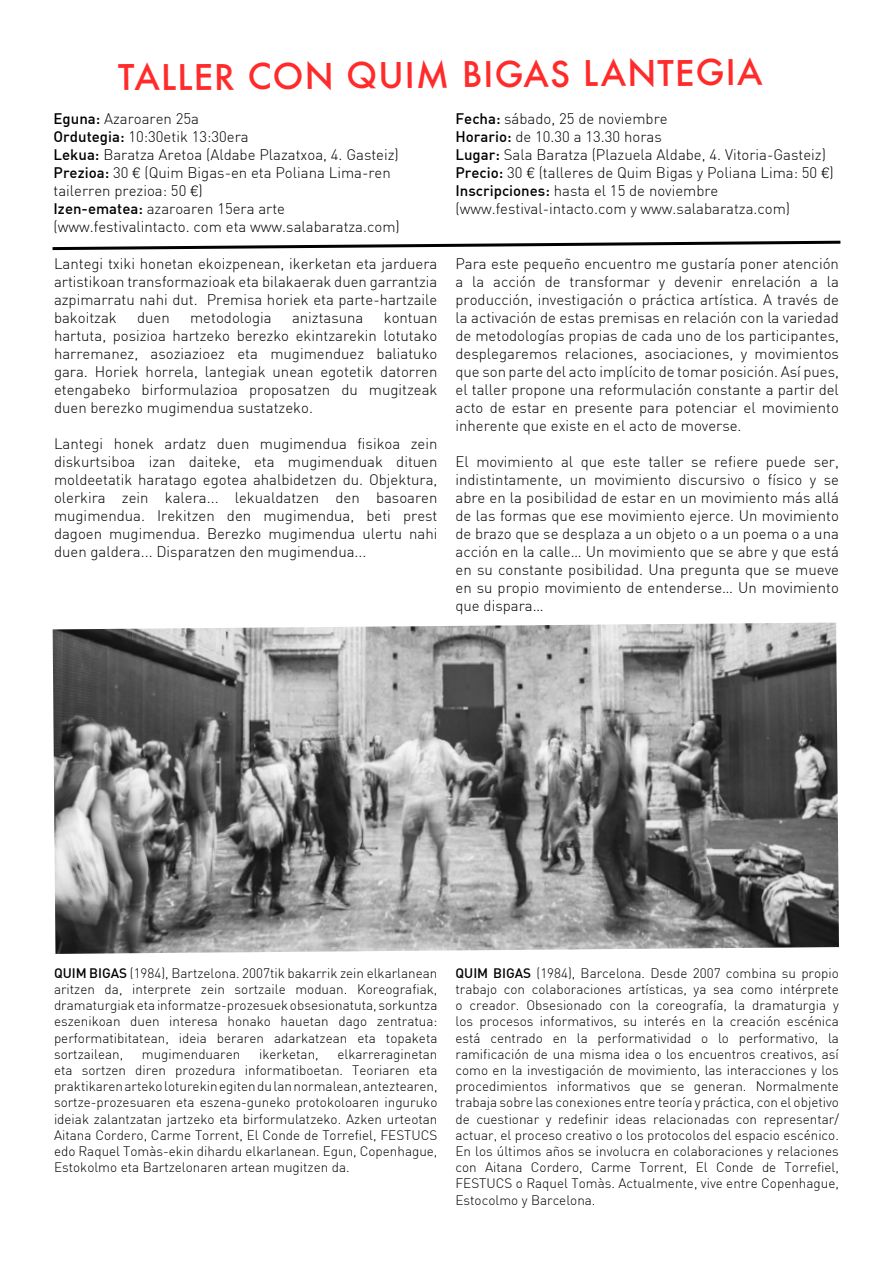
<style>
.page{position:relative;width:893px;height:1263px;background:#fff}
.page>*{position:absolute;margin:0;border:0;box-sizing:border-box;transform-origin:0 0}
.t1{font:500 34.5px "Futura";letter-spacing:.02em;color:#ff2b2a}
.t2{font:300 15px/18px "DIN";color:#000;text-align:justify}
.t3{font:300 13.5px/16.2px "DIN";color:#000;text-align:justify}
.s1{font-weight:500}
.s2{font-family:"Helvetica"}
</style>
<div class="page">
<img style="left:53px;top:622px;width:786px;height:332px">
<svg style="left:52px;top:240px;width:789px;height:11px"></svg>
<h1 class="t1" style="left:118px;top:52px;width:646px">TALLER CON QUIM BIGAS LANTEGIA</h1>
<p class="t2" style="left:455px;top:111px;width:380px;text-align:left"><span class="s1">Fecha:</span> sábado, 25 de noviembre<br><span class="s1">Horario:</span> de 10.30 a 13.30 horas<br><span class="s1">Lugar:</span> Sala Baratza (Plazuela Aldabe, 4. Vitoria-Gasteiz)<br><span class="s1">Precio:</span> 30 <span class="s2">€</span> (talleres de Quim Bigas y Poliana Lima: 50 <span class="s2">€</span>)<br><span class="s1">Inscripciones:</span> hasta el 15 de noviembre (www.festival-intacto.com y www.salabaratza.com)</p>
<p class="t2" style="left:54px;top:111px;width:348px;text-align:left"><span class="s1">Eguna:</span> Azaroaren 25a<br><span class="s1">Ordutegia:</span> 10:30etik 13:30era<br><span class="s1">Lekua:</span> Baratza Aretoa (Aldabe Plazatxoa, 4. Gasteiz)<br><span class="s1">Prezioa:</span> 30 <span class="s2">€</span> (Quim Bigas-en eta Poliana Lima-ren tailerren prezioa: 50 <span class="s2">€</span>)<br><span class="s1">Izen-ematea:</span> azaroaren 15era arte (www.festivalintacto. com eta www.salabaratza.com)</p>
<p class="t2" style="left:54px;top:256px;width:385px">Lantegi txiki honetan ekoizpenean, ikerketan eta jarduera artistikoan transformazioak eta bilakaerak duen garrantzia azpimarratu nahi dut. Premisa horiek eta parte-hartzaile bakoitzak</p>
<p class="t2" style="left:54px;top:310px;width:385px;text-indent:330px">kontuan hartuta, posizioa hartzeko berezko ekintzarekin lotutako harremanez, asoziazioez eta mugimenduez baliatuko gara. Horiek horrela, lantegiak unean egotetik datorren etengabeko birformulazioa proposatzen du mugitzeak duen berezko mugimendua sustatzeko.</p>
<p class="t2" style="left:54px;top:436px;width:385px">Lantegi honek ardatz duen mugimendua fisikoa zein diskurtsiboa izan daiteke, eta mugimenduak dituen moldeetatik haratago egotea ahalbidetzen du. Objektura, olerkira zein kalera... lekualdatzen den basoaren mugimendua. Irekitzen den mugimendua, beti prest dagoen mugimendua. Berezko mugimendua ulertu nahi duen galdera... Disparatzen den mugimendua...</p>
<p class="t2" style="left:137px;top:310px;width:34px">duen</p>
<p class="t2" style="left:190px;top:310px;width:83px">metodologia</p>
<p class="t2" style="left:292px;top:310px;width:73px">aniztasuna</p>
<p class="t2" style="left:455px;top:256px;width:385px">Para este pequeño encuentro me gustaría poner atención a la acción de transformar y devenir enrelación a la producción, investigación o práctica artística. A través de la activación de estas premisas en relación con la variedad de metodologías propias de cada uno de los participantes, desplegaremos relaciones, asociaciones, y movimientos que son parte del acto implícito de tomar posición. Así pues, el taller propone una reformulación constante a partir del acto de estar en presente para potenciar el movimiento inherente que existe en el acto de moverse.</p>
<p class="t2" style="left:455px;top:454px;width:385px">El movimiento al que este taller se refiere puede ser, indistintamente, un movimiento discursivo o físico y se abre en la posibilidad de estar en un movimiento más allá de las formas que ese movimiento ejerce. Un movimiento de brazo que se desplaza a un objeto o a un poema o a una acción en la calle… Un movimiento que se abre y que está en su constante posibilidad. Una pregunta que se mueve en su propio movimiento de entenderse… Un movimiento que dispara…</p>
<p class="t3" style="left:54px;top:966px;width:385px"><span class="s1">QUIM BIGAS</span> (1984), Bartzelona. 2007tik bakarrik zein elkarlanean aritzen da, interprete zein sortzaile moduan. Koreografiak, dramaturgiak eta informatze-prozesuek obsesionatuta, sorkuntza eszenikoan duen interesa honako hauetan dago zentratua: performatibitatean, ideia beraren adarkatzean eta topaketa sortzailean,</p>
<p class="t3" style="left:54px;top:1047px;width:385px;text-indent:283px">elkarreraginetan eta sortzen diren prozedura informatiboetan. Teoriaren eta praktikaren arteko loturekin egiten du lan normalean, anteztearen, sortze-prozesuaren eta eszena-guneko protokoloaren inguruko ideiak zalantzatan jartzeko eta birformulatzeko. Azken urteotan Aitana Cordero, Carme Torrent, El Conde de Torrefiel, FESTUCS edo Raquel Tomàs-ekin dihardu elkarlanean. Egun, Copenhague, Estokolmo eta Bartzelonaren artean mugitzen da.</p>
<p class="t3" style="left:142px;top:1047px;width:100px">mugimenduaren</p>
<p class="t3" style="left:259px;top:1047px;width:61px">ikerketan,</p>
<p class="t3" style="left:455px;top:966px;width:385px"><span class="s1">QUIM BIGAS</span> (1984), Barcelona. Desde 2007 combina su propio trabajo con colaboraciones artísticas, ya sea como intérprete o creador. Obsesionado con la coreografía, la dramaturgia y los procesos informativos, su interés en la creación escénica está centrado en la performatividad o lo performativo, la ramificación de una misma idea o los encuentros creativos, así como en la investigación de movimiento, las interacciones y los procedimientos informativos que se generan. Normalmente trabaja sobre las conexiones entre teoría y práctica, con el objetivo de cuestionar y redefinir ideas relacionadas con representar/ actuar, el proceso creativo o los protocolos del espacio escénico.<br>En los últimos años se involucra en colaboraciones y relaciones con Aitana Cordero, Carme Torrent, El Conde de Torrefiel, FESTUCS o Raquel Tomàs. Actualmente, vive entre Copenhague, Estocolmo y Barcelona.</p>
</div>
